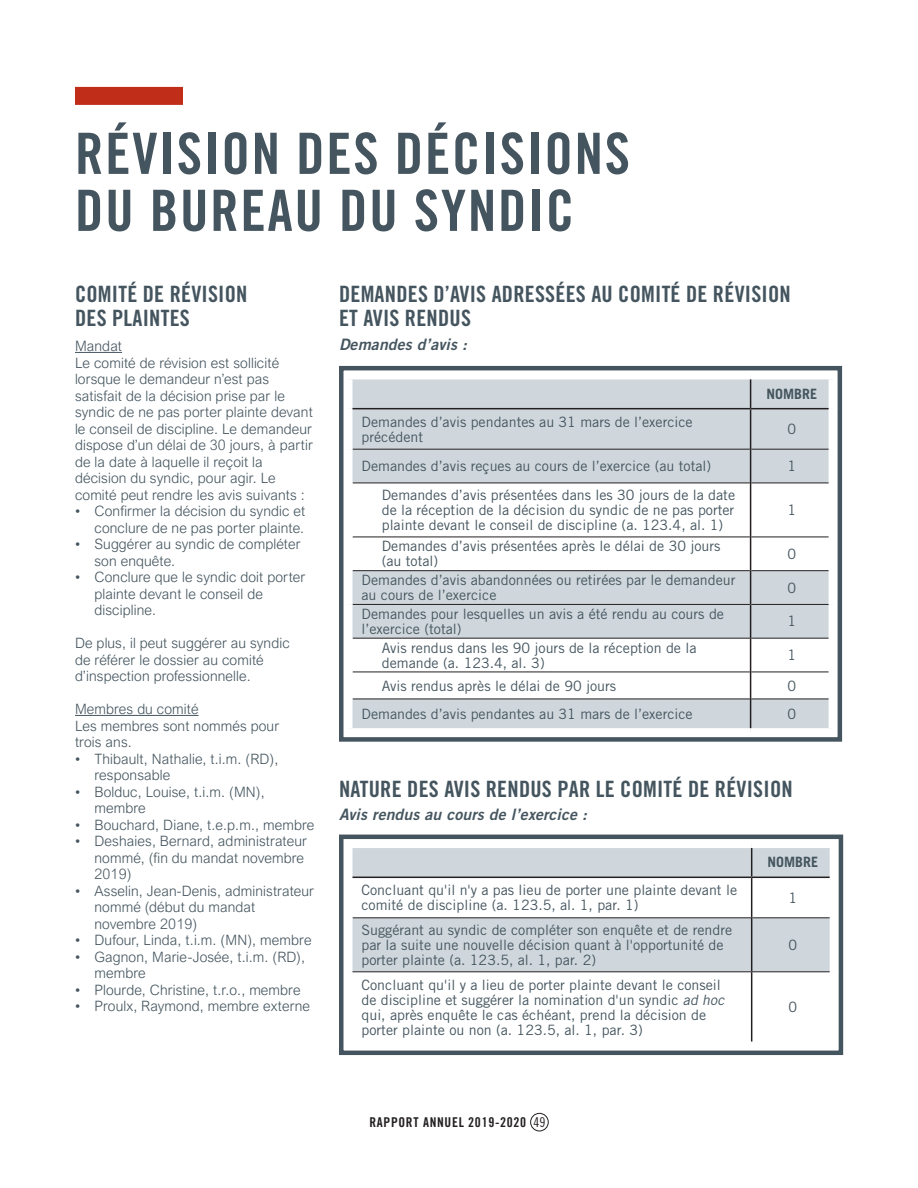
<style>
.page{position:relative;width:918px;height:1188px;background:#fff}
.page>*{position:absolute;margin:0;border:0;box-sizing:border-box;transform-origin:0 0}
._00-CHAPITRE{font:57px/57px "Trade Gothic LT Std Bd Cn 20";letter-spacing:.03em;color:#45555f}
._02_SECTION_TEXTE_CO{font:22.5px/24.8px "Trade Gothic LT Std Bd Cn 20";letter-spacing:.01em;color:#45555f}
._03_SOUS_SOUS_TITRE{font:15.75px "Trade Gothic LT Std Bd 2 Obl";letter-spacing:.01em;color:#45555f}
.TXT_Tableaux_grand{font:14.25px/15px "Trade Gothic LT Std";color:#45555f}
.TXT_COURANT_SANS_I{font:300 14.25px/16.5px "Arial Nova W07";letter-spacing:.01em;color:#45555f}
.TXT_COURANT{font:300 14.25px/16.5px "Arial Nova W07";letter-spacing:.01em;color:#45555f}
.TXT_ENTETE_TBL_grand{font:700 14.25px "Trade Gothic LT Std";color:#45555f}
.t1{font:13.5px "Trade Gothic LT Std Bd Cn 20";letter-spacing:.05em;color:#231f20}
.s1{font-style:italic}
.s2{font-family:"Trade Gothic LT Std Cn 18"}
</style>
<div class="page">
<div style="left:530px;top:1113px;width:18px;height:18px;border:1px solid #231f20;border-radius:50%"></div>
<div style="left:75px;top:87px;width:108px;height:18px;background:#c02d19"></div>
<hr style="left:75px;top:352px;width:47px;height:1px;background:#45555f">
<hr style="left:75px;top:715px;width:124px;height:1px;background:#45555f">
<svg style="left:339px;top:365px;width:504px;height:377px"></svg>
<svg style="left:339px;top:834px;width:505px;height:222px"></svg>
<p class="_00-CHAPITRE" style="left:75px;top:125px;width:557px">RÉVISION DES DÉCISIONS<br>DU BUREAU DU SYNDIC</p>
<p class="_02_SECTION_TEXTE_CO" style="left:75px;top:281px;width:174px">COMITÉ DE RÉVISION<br>DES PLAINTES</p>
<p class="TXT_COURANT_SANS_I" style="left:75px;top:338px;width:49px">Mandat</p>
<p class="TXT_COURANT_SANS_I" style="left:75px;top:354px;width:239px">Le comité de révision est sollicité lorsque le demandeur n’est pas satisfait de la décision prise par le syndic de ne pas porter plainte devant le conseil de discipline. Le demandeur dispose d’un délai de 30 jours, à partir de la date à laquelle il reçoit la décision du syndic, pour agir. Le comité peut rendre les avis suivants :</p>
<p class="TXT_COURANT_SANS_I" style="left:75px;top:503px;width:232px;text-align:right">• Confirmer la décision du syndic et conclure de ne pas porter plainte.</p>
<p class="TXT_COURANT_SANS_I" style="left:94px;top:536px;width:208px;text-indent:-20px">• Suggérer au syndic de compléter son enquête.</p>
<p class="TXT_COURANT_SANS_I" style="left:94px;top:569px;width:212px;text-indent:-20px">• Conclure que le syndic doit porter plainte devant le conseil de discipline.</p>
<p class="TXT_COURANT" style="left:75px;top:635px;width:216px">De plus, il peut suggérer au syndic de référer le dossier au comité d’inspection professionnelle.</p>
<p class="TXT_COURANT_SANS_I" style="left:75px;top:701px;width:125px">Membres du comité</p>
<p class="TXT_COURANT_SANS_I" style="left:75px;top:717px;width:206px">Les membres sont nommés pour trois ans.</p>
<p class="TXT_COURANT_SANS_I" style="left:94px;top:750px;width:185px;text-indent:-20px">• Thibault, Nathalie, t.i.m. (RD), responsable</p>
<p class="TXT_COURANT_SANS_I" style="left:94px;top:783px;width:172px;text-indent:-20px">• Bolduc, Louise, t.i.m. (MN), membre</p>
<p class="TXT_COURANT_SANS_I" style="left:75px;top:816px;width:241px">• Bouchard, Diane, t.e.p.m., membre</p>
<p class="TXT_COURANT_SANS_I" style="left:94px;top:833px;width:214px;text-indent:-20px">• Deshaies, Bernard, administrateur nommé, (fin du mandat novembre<br>2019)</p>
<p class="TXT_COURANT_SANS_I" style="left:94px;top:882px;width:221px;text-indent:-20px">• Asselin, Jean-Denis, administrateur nommé (début du mandat novembre 2019)</p>
<p class="TXT_COURANT_SANS_I" style="left:75px;top:932px;width:238px">• Dufour, Linda, t.i.m. (MN), membre</p>
<p class="TXT_COURANT_SANS_I" style="left:94px;top:948px;width:212px;text-indent:-20px">• Gagnon, Marie-Josée, t.i.m. (RD), membre</p>
<p class="TXT_COURANT_SANS_I" style="left:75px;top:981px;width:227px">• Plourde, Christine, t.r.o., membre</p>
<p class="TXT_COURANT_SANS_I" style="left:75px;top:998px;width:236px">• Proulx, Raymond, membre externe</p>
<p class="_02_SECTION_TEXTE_CO" style="left:339px;top:281px;width:453px">DEMANDES D’AVIS ADRESSÉES AU COMITÉ DE RÉVISION<br>ET AVIS RENDUS</p>
<p class="_03_SOUS_SOUS_TITRE" style="left:339px;top:334px;width:130px">Demandes d’avis :</p>
<p class="TXT_ENTETE_TBL_grand" style="left:767px;top:385px;width:52px">NOMBRE</p>
<p class="TXT_Tableaux_grand" style="left:362px;top:414px;width:333px">Demandes d’avis pendantes au 31 mars de l’exercice précédent</p>
<p class="TXT_Tableaux_grand" style="left:787px;top:422px;width:10px">0</p>
<p class="TXT_Tableaux_grand" style="left:362px;top:458px;width:351px">Demandes d’avis reçues au cours de l’exercice (au total)</p>
<p class="TXT_Tableaux_grand" style="left:787px;top:458px;width:10px">1</p>
<p class="TXT_Tableaux_grand" style="left:382px;top:487px;width:355px;text-align:justify">Demandes d’avis présentées dans les 30 jours de la date de la réception de la décision du syndic de ne pas porter plainte devant le conseil de discipline (a. 123.4, al. 1)</p>
<p class="TXT_Tableaux_grand" style="left:787px;top:502px;width:10px">1</p>
<p class="TXT_Tableaux_grand" style="left:382px;top:539px;width:340px">Demandes d’avis présentées après le délai de 30 jours (au total)</p>
<p class="TXT_Tableaux_grand" style="left:787px;top:546px;width:10px">0</p>
<p class="TXT_Tableaux_grand" style="left:362px;top:572px;width:376px">Demandes d’avis abandonnées ou retirées par le demandeur au cours de l’exercice</p>
<p class="TXT_Tableaux_grand" style="left:787px;top:580px;width:10px">0</p>
<p class="TXT_Tableaux_grand" style="left:362px;top:606px;width:364px">Demandes pour lesquelles un avis a été rendu au cours de l’exercice (total)</p>
<p class="TXT_Tableaux_grand" style="left:787px;top:614px;width:10px">1</p>
<p class="TXT_Tableaux_grand" style="left:382px;top:640px;width:316px">Avis rendus dans les 90 jours de la réception de la demande (a. 123.4, al. 3)</p>
<p class="TXT_Tableaux_grand" style="left:787px;top:647px;width:10px">1</p>
<p class="TXT_Tableaux_grand" style="left:382px;top:678px;width:236px">Avis rendus après le délai de 90 jours</p>
<p class="TXT_Tableaux_grand" style="left:787px;top:678px;width:10px">0</p>
<p class="TXT_Tableaux_grand" style="left:362px;top:706px;width:333px">Demandes d’avis pendantes au 31 mars de l’exercice</p>
<p class="TXT_Tableaux_grand" style="left:787px;top:706px;width:10px">0</p>
<p class="_02_SECTION_TEXTE_CO" style="left:339px;top:776px;width:455px">NATURE DES AVIS RENDUS PAR LE COMITÉ DE RÉVISION</p>
<p class="_03_SOUS_SOUS_TITRE" style="left:339px;top:804px;width:249px">Avis rendus au cours de l’exercice :</p>
<p class="TXT_ENTETE_TBL_grand" style="left:768px;top:854px;width:52px">NOMBRE</p>
<p class="TXT_Tableaux_grand" style="left:362px;top:883px;width:377px">Concluant qu'il n'y a pas lieu de porter une plainte devant le comité de discipline (a. 123.5, al. 1, par. 1)</p>
<p class="TXT_Tableaux_grand" style="left:789px;top:890px;width:10px">1</p>
<p class="TXT_Tableaux_grand" style="left:362px;top:922px;width:372px">Suggérant au syndic de compléter son enquête et de rendre par la suite une nouvelle décision quant à l'opportunité de porter plainte (a. 123.5, al. 1, par. 2)</p>
<p class="TXT_Tableaux_grand" style="left:789px;top:937px;width:10px">0</p>
<p class="TXT_Tableaux_grand" style="left:362px;top:977px;width:367px">Concluant qu'il y a lieu de porter plainte devant le conseil de discipline et suggérer la nomination d'un syndic <span class="s1">ad hoc </span>qui, après enquête le cas échéant, prend la décision de porter plainte ou non (a. 123.5, al. 1, par. 3)</p>
<p class="TXT_Tableaux_grand" style="left:789px;top:999px;width:10px">0</p>
<p class="t1" style="left:370px;top:1114px;width:177px">RAPPORT ANNUEL 2019-2020 <span class="s2">49</span></p>
</div>
